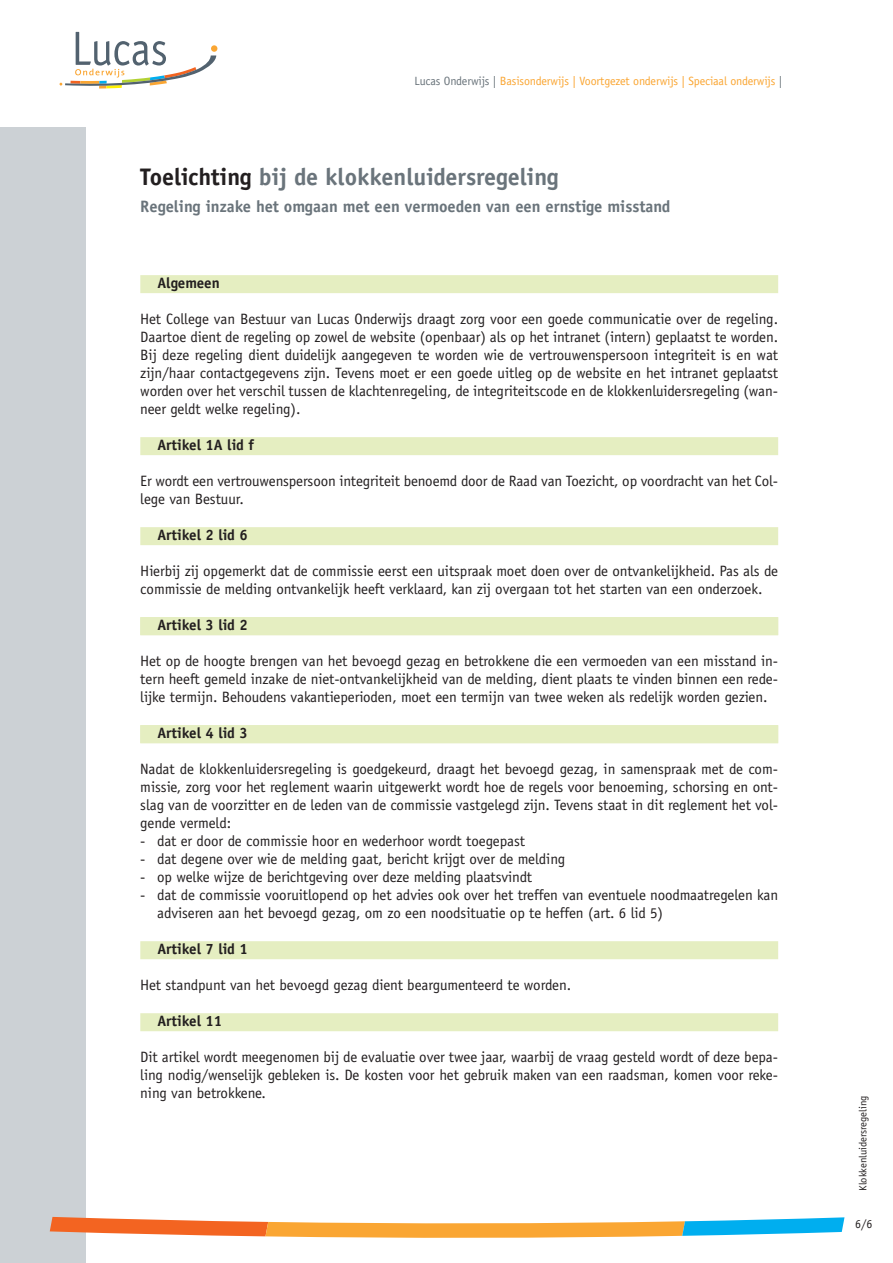
<style>
.page{position:relative;width:893px;height:1263px;background:#fff}
.page>*{position:absolute;margin:0;border:0;box-sizing:border-box;transform-origin:0 0}
.t1{font:700 24px "Officina Sans LT";color:#6a747b}
.t2{font:700 16.5px "Officina Sans LT";color:#6a747b}
.t3{font:15px/18px "Officina Sans LT";letter-spacing:-.005em;color:#231f20;text-align:justify}
.t4{font:700 15px "Officina Sans LT";color:#231f20}
.t5{font:12px "Officina Sans LT";letter-spacing:-.01em;color:#faa633}
.t6{font:12px "Officina Sans LT";color:#231f20}
.t7{font:10.5px "Officina Sans LT";color:#231f20}
.s1{color:#6a747b}
.s2{color:#231f20}
</style>
<div class="page">
<div style="left:0;top:128px;width:85px;height:1135px;background:#ccd1d5"></div>
<div style="left:211px;top:45px;width:6px;height:7px;background:#faa633;border-radius:50%"></div>
<svg style="left:60px;top:32px;width:156px;height:57px"></svg>
<svg style="left:50px;top:1217px;width:794px;height:21px"></svg>
<div style="left:140px;top:275px;width:638px;height:18px;background:#e5eec1"></div>
<div style="left:140px;top:437px;width:638px;height:18px;background:#e5eec1"></div>
<div style="left:140px;top:527px;width:638px;height:18px;background:#e5eec1"></div>
<div style="left:140px;top:617px;width:638px;height:18px;background:#e5eec1"></div>
<div style="left:140px;top:725px;width:638px;height:18px;background:#e5eec1"></div>
<div style="left:140px;top:941px;width:638px;height:18px;background:#e5eec1"></div>
<div style="left:140px;top:1013px;width:638px;height:18px;background:#e5eec1"></div>
<p class="t5" style="left:415px;top:77px;width:369px"><span class="s1">Lucas Onderwijs |</span> Basisonderwijs | Voortgezet onderwijs | Speciaal onderwijs <span class="s1">|</span></p>
<h1 class="t1" style="left:140px;top:168px;width:420px"><span class="s2">Toelichting</span> bij de klokkenluidersregeling</h1>
<p class="t2" style="left:140px;top:200px;width:532px">Regeling inzake het omgaan met een vermoeden van een ernstige misstand</p>
<p class="t4" style="left:157px;top:277px;width:64px">Algemeen</p>
<p class="t3" style="left:140px;top:311px;width:639px">Het College van Bestuur van Lucas Onderwijs draagt zorg voor een goede communicatie over de regeling.<br>Daartoe dient de regeling op zowel de website (openbaar) als op het intranet (intern) geplaatst te worden.<br>Bij deze regeling dient duidelijk aangegeven te worden wie de vertrouwenspersoon integriteit is en wat zijn/haar contactgegevens zijn. Tevens moet er een goede uitleg op de website en het intranet geplaatst worden over het verschil tussen de klachtenregeling, de integriteitscode en de klokkenluidersregeling (wan&shy;neer geldt welke regeling).</p>
<p class="t4" style="left:157px;top:439px;width:98px">Artikel 1A lid f</p>
<p class="t3" style="left:140px;top:473px;width:639px">Er wordt een vertrouwenspersoon integriteit benoemd door de Raad van Toezicht, op voordracht van het Col&shy;lege van Bestuur.</p>
<p class="t4" style="left:157px;top:529px;width:92px">Artikel 2 lid 6</p>
<p class="t3" style="left:140px;top:563px;width:639px">Hierbij zij opgemerkt dat de commissie eerst een uitspraak moet doen over de ontvankelijkheid. Pas als de commissie de melding ontvankelijk heeft verklaard, kan zij overgaan tot het starten van een onderzoek.</p>
<p class="t4" style="left:157px;top:619px;width:92px">Artikel 3 lid 2</p>
<p class="t3" style="left:140px;top:653px;width:639px">Het op de hoogte brengen van het bevoegd gezag en betrokkene die een vermoeden van een misstand in&shy;tern heeft gemeld inzake de niet-ontvankelijkheid van de melding, dient plaats te vinden binnen een rede&shy;lijke termijn. Behoudens vakantieperioden, moet een termijn van twee weken als redelijk worden gezien.</p>
<p class="t4" style="left:157px;top:727px;width:92px">Artikel 4 lid 3</p>
<p class="t3" style="left:140px;top:761px;width:639px">Nadat de klokkenluidersregeling is goedgekeurd, draagt het bevoegd gezag, in samenspraak met de com&shy;missie, zorg voor het reglement waarin uitgewerkt wordt hoe de regels voor benoeming, schorsing en ont&shy;slag van de voorzitter en de leden van de commissie vastgelegd zijn. Tevens staat in dit reglement het vol&shy;gende vermeld:</p>
<p class="t3" style="left:140px;top:833px;width:386px">- dat er door de commissie hoor en wederhoor wordt toegepast</p>
<p class="t3" style="left:140px;top:851px;width:426px">- dat degene over wie de melding gaat, bericht krijgt over de melding</p>
<p class="t3" style="left:140px;top:869px;width:393px">- op welke wijze de berichtgeving over deze melding plaatsvindt</p>
<p class="t3" style="left:157px;top:887px;width:622px;text-indent:-17px">- dat de commissie vooruitlopend op het advies ook over het treffen van eventuele noodmaatregelen kan adviseren aan het bevoegd gezag, om zo een noodsituatie op te heffen (art. 6 lid 5)</p>
<p class="t4" style="left:157px;top:943px;width:92px">Artikel 7 lid 1</p>
<p class="t3" style="left:140px;top:977px;width:432px">Het standpunt van het bevoegd gezag dient beargumenteerd te worden.</p>
<p class="t4" style="left:157px;top:1015px;width:66px">Artikel 11</p>
<p class="t3" style="left:140px;top:1049px;width:639px">Dit artikel wordt meegenomen bij de evaluatie over twee jaar, waarbij de vraag gesteld wordt of deze bepa&shy;ling nodig/wenselijk gebleken is. De kosten voor het gebruik maken van een raadsman, komen voor reke&shy;ning van betrokkene.</p>
<p class="t7" style="left:859px;top:1191px;width:96px;rotate:-90deg">Klokkenluidersregeling</p>
<p class="t6" style="left:855px;top:1219px;width:19px">6/6</p>
</div>
